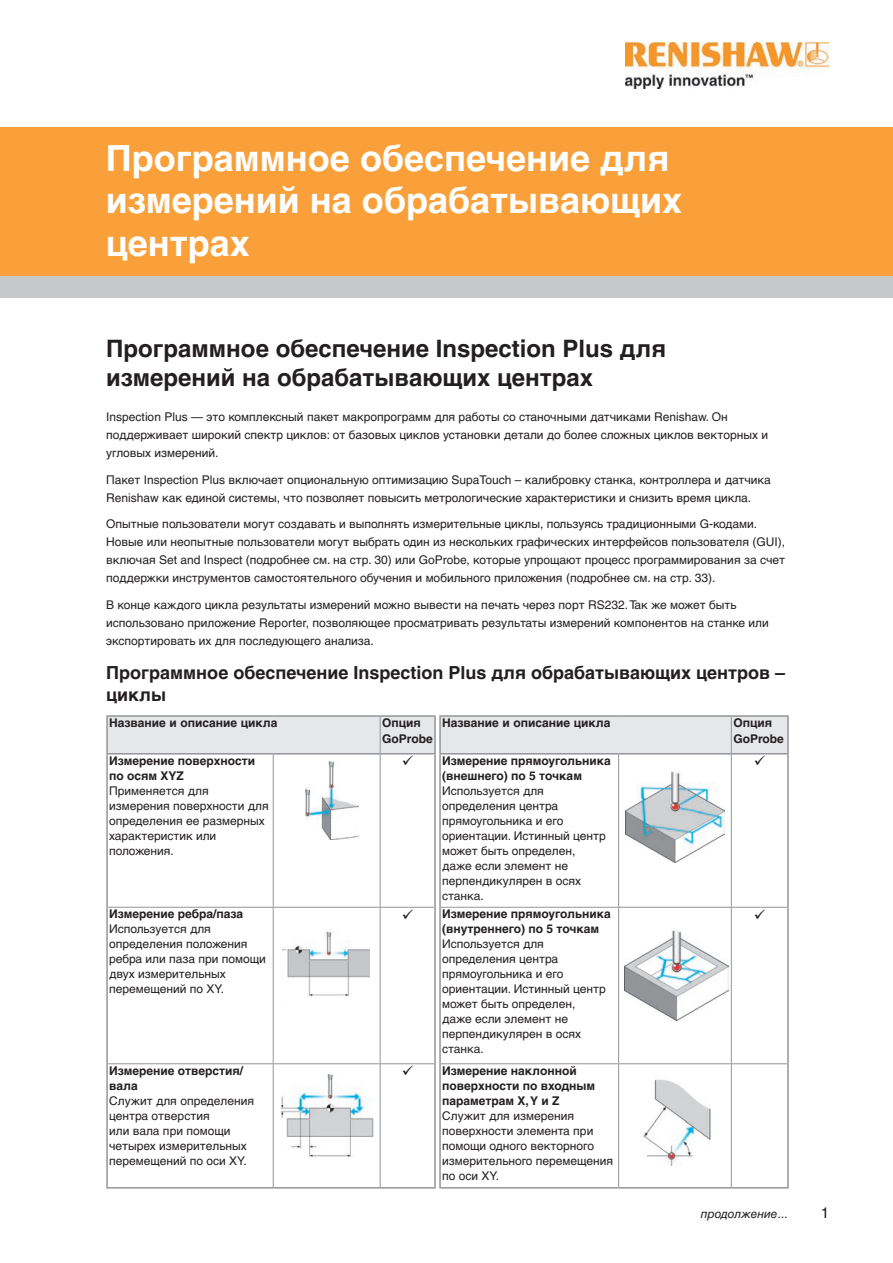
<style>
.page{position:relative;width:893px;height:1263px;background:#fff}
.page>*{position:absolute;margin:0;border:0;box-sizing:border-box;transform-origin:0 0}
.Headline{font:700 36px/42.8px "Helvetica LT Pro";color:#fff}
.Heading_16pt{font:700 24px/28.8px "Helvetica LT Pro";color:#231f20}
.Heading_12pt{font:700 18px/21.6px "Helvetica LT Pro";color:#231f20}
.t1{font:15px "Helvetica LT Pro";color:#231f20}
.Body_Text_8pt{font:12px/18px "Helvetica LT Pro";color:#231f20}
.Table_Text_8pt{font:12px/15px "Helvetica LT Pro";color:#231f20}
.Table_Text_8pt_bold{font:700 12px/15px "Helvetica LT Pro";color:#231f20}
.Table_header{font:700 12px/16.5px "Helvetica LT Pro";color:#231f20}
.continued{font:italic 12px "Helvetica LT Pro";color:#231f20}
</style>
<div class="page">
<img style="left:626px;top:43px;width:202px;height:46px">
<div style="left:0;top:127px;width:893px;height:150px;background:#f9a03a"></div>
<div style="left:0;top:276px;width:893px;height:21px;background:#c7c8ca"></div>
<hr style="left:106px;top:715px;width:167px;height:2px;background:#939598">
<hr style="left:106px;top:717px;width:2px;height:36px;background:#939598">
<hr style="left:106px;top:753px;width:167px;height:1px;background:#939598">
<hr style="left:731px;top:715px;width:58px;height:2px;background:#939598">
<hr style="left:787px;top:717px;width:2px;height:36px;background:#939598">
<hr style="left:732px;top:753px;width:57px;height:1px;background:#939598">
<hr style="left:106px;top:754px;width:2px;height:153px;background:#939598">
<hr style="left:106px;top:907px;width:2px;height:157px;background:#939598">
<hr style="left:106px;top:1064px;width:2px;height:123px;background:#939598">
<hr style="left:106px;top:1187px;width:167px;height:1px;background:#939598">
<hr style="left:787px;top:754px;width:2px;height:153px;background:#939598">
<hr style="left:787px;top:907px;width:2px;height:157px;background:#939598">
<hr style="left:787px;top:1064px;width:2px;height:123px;background:#939598">
<hr style="left:731px;top:1187px;width:58px;height:1px;background:#939598">
<svg style="left:107px;top:715px;width:681px;height:473px"></svg>
<p class="Headline" style="left:106px;top:137px;width:578px">Программное обеспечение для измерений на обрабатывающих центрах</p>
<p class="Heading_16pt" style="left:106px;top:335px;width:561px">Программное обеспечение Inspection Plus для измерений на обрабатывающих центрах</p>
<p class="Body_Text_8pt" style="left:106px;top:408px;width:663px">Inspection Plus — это комплексный пакет макропрограмм для работы со станочными датчиками Renishaw. Он поддерживает широкий спектр циклов: от базовых циклов установки детали до более сложных циклов векторных и угловых измерений.</p>
<p class="Body_Text_8pt" style="left:106px;top:470px;width:666px">Пакет Inspection Plus включает опциональную оптимизацию SupaTouch – калибровку станка, контроллера и датчика<br>Renishaw как единой системы, что позволяет повысить метрологические характеристики и снизить время цикла.</p>
<p class="Body_Text_8pt" style="left:106px;top:515px;width:680px">Опытные пользователи могут создавать и выполнять измерительные циклы, пользуясь традиционными G-кодами.<br>Новые или неопытные пользователи могут выбрать один из нескольких графических интерфейсов пользователя (GUI), включая Set and Inspect (подробнее см. на стр. 30) или GoProbe, которые упрощают процесс программирования за счет поддержки инструментов самостоятельного обучения и мобильного приложения (подробнее см. на стр. 33).</p>
<p class="Body_Text_8pt" style="left:106px;top:595px;width:664px">В конце каждого цикла результаты измерений можно вывести на печать через порт RS232. Так же может быть использовано приложение Reporter, позволяющее просматривать результаты измерений компонентов на станке или экспортировать их для последующего анализа.</p>
<p class="Heading_12pt" style="left:106px;top:662px;width:680px">Программное обеспечение Inspection Plus для обрабатывающих центров – циклы</p>
<p class="Table_header" style="left:109px;top:714px;width:170px">Название и описание цикла</p>
<p class="Table_header" style="left:382px;top:714px;width:52px">Опция<br>GoProbe</p>
<p class="Table_header" style="left:442px;top:714px;width:170px">Название и описание цикла</p>
<p class="Table_header" style="left:733px;top:714px;width:52px">Опция<br>GoProbe</p>
<p class="Table_Text_8pt_bold" style="left:109px;top:753px;width:148px">Измерение поверхности по осям XYZ</p>
<p class="Table_Text_8pt" style="left:109px;top:783px;width:161px">Применяется для измерения поверхности для определения ее размерных характеристик или положения.</p>
<p class="Table_Text_8pt_bold" style="left:442px;top:753px;width:170px">Измерение прямоугольника (внешнего) по 5 точкам</p>
<p class="Table_Text_8pt" style="left:442px;top:783px;width:165px">Используется для определения центра прямоугольника и его ориентации. Истинный центр может быть определен, даже если элемент не перпендикулярен в осях станка.</p>
<p class="Table_Text_8pt_bold" style="left:109px;top:906px;width:136px">Измерение ребра/паза</p>
<p class="Table_Text_8pt" style="left:109px;top:921px;width:158px">Используется для определения положения ребра или паза при помощи двух измерительных перемещений по XY.</p>
<p class="Table_Text_8pt_bold" style="left:109px;top:1063px;width:136px">Измерение отверстия/ вала</p>
<p class="Table_Text_8pt" style="left:109px;top:1093px;width:146px">Служит для определения центра отверстия<br>или вала при помощи четырех измерительных перемещений по оси XY.</p>
<p class="Table_Text_8pt_bold" style="left:442px;top:906px;width:170px">Измерение прямоугольника (внутреннего) по 5 точкам</p>
<p class="Table_Text_8pt" style="left:442px;top:936px;width:165px">Используется для определения центра прямоугольника и его ориентации. Истинный центр может быть определен, даже если элемент не перпендикулярен в осях станка.</p>
<p class="Table_Text_8pt_bold" style="left:442px;top:1063px;width:155px">Измерение наклонной поверхности по входным параметрам X, Y и Z</p>
<p class="Table_Text_8pt" style="left:442px;top:1108px;width:173px">Служит для измерения поверхности элемента при помощи одного векторного измерительного перемещения по оси XY.</p>
<p class="continued" style="left:701px;top:1206px;width:88px">продолжение...</p>
<p class="t1" style="left:821px;top:1204px;width:10px">1</p>
</div>
